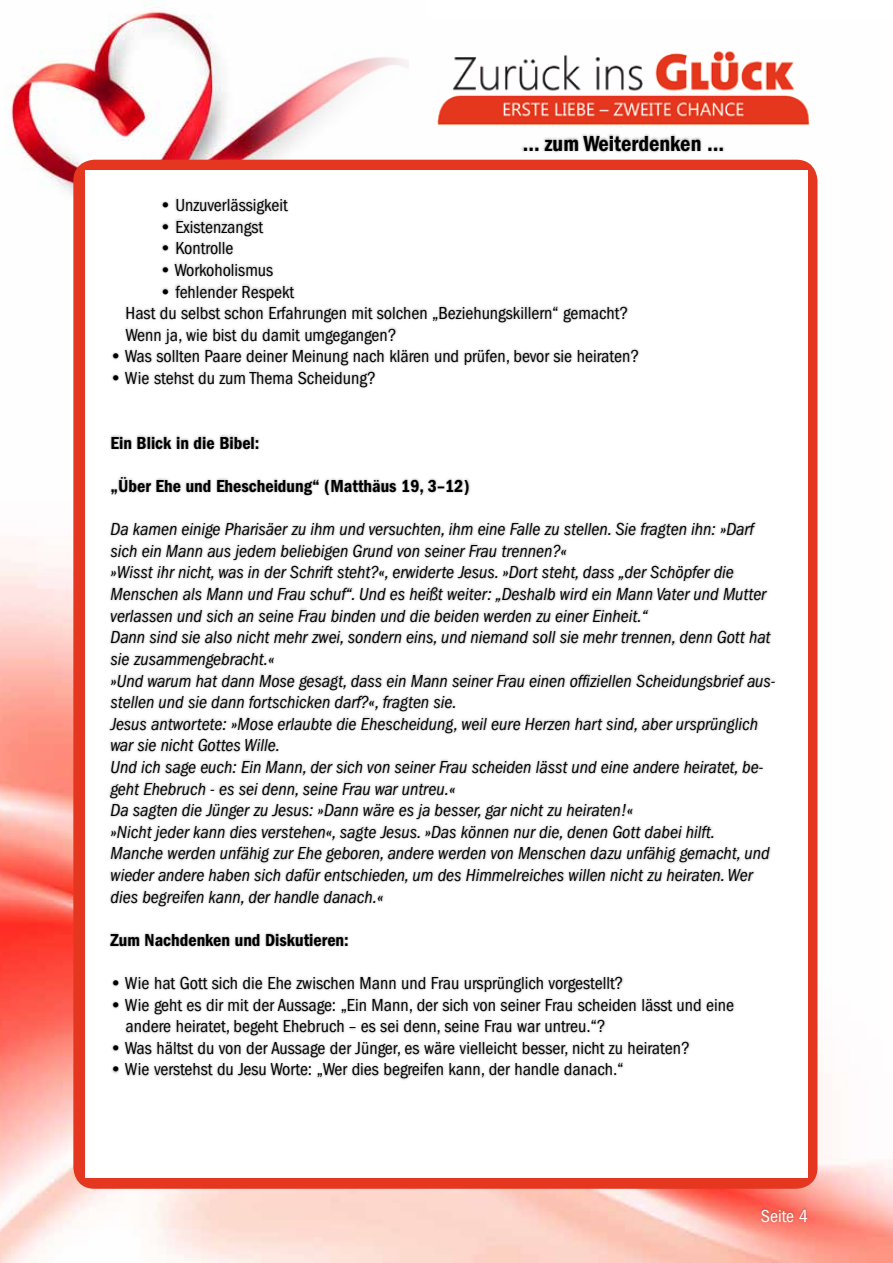
<style>
.page{position:relative;width:893px;height:1263px;background:#fff}
.page>*{position:absolute;margin:0;border:0;box-sizing:border-box;transform-origin:0 0}
.t1{font:600 condensed 22.5px "Franklin Gothic LT";color:#000}
.t2{font:italic condensed 18px/21.6px "Franklin Gothic LT";color:#000}
.t3{font:condensed 18px "Franklin Gothic LT";color:#000}
._03_Bold{font:600 condensed 18px "Franklin Gothic LT";color:#000}
.t4{font:condensed 18px "Franklin Gothic LT";color:#fff}
.s1{font-weight:600;font-stretch:normal}
</style>
<div class="page">
<img style="left:0;top:159px;width:893px;height:1104px">
<img style="left:0;top:0;width:434px;height:296px">
<div style="left:73px;top:160px;width:744px;height:1029px;background:#e5371f;border-radius:21px"></div>
<div style="left:85px;top:170px;width:723px;height:1008px;background:#fff"></div>
<img style="left:410px;top:44px;width:400px;height:105px">
<div style="left:521px;top:133px;width:204px;height:20px;background:#30302f;opacity:.37"></div>
<div style="left:108px;top:197px;width:669px;height:884px;background:#30302f;opacity:.37"></div>
<div style="left:759px;top:1207px;width:50px;height:16px;background:#30302f;opacity:.37"></div>
<p class="t1" style="left:523px;top:130px;width:203px">... zum Weiterdenken ...</p>
<p class="t3" style="left:160px;top:195px;width:129px"><span class="s1">•</span> Unzuverlässigkeit</p>
<p class="t3" style="left:160px;top:217px;width:104px"><span class="s1">•</span> Existenzangst</p>
<p class="t3" style="left:160px;top:238px;width:75px"><span class="s1">•</span> Kontrolle</p>
<p class="t3" style="left:160px;top:260px;width:115px"><span class="s1">•</span> Workoholismus</p>
<p class="t3" style="left:160px;top:282px;width:136px"><span class="s1">•</span> fehlender Respekt</p>
<p class="t3" style="left:126px;top:303px;width:504px">Hast du selbst schon Erfahrungen mit solchen „Beziehungskillern“ gemacht?</p>
<p class="t3" style="left:126px;top:325px;width:273px">Wenn ja, wie bist du damit umgegangen?</p>
<p class="t3" style="left:111px;top:346px;width:530px"><span class="s1">•</span> Was sollten Paare deiner Meinung nach klären und prüfen, bevor sie heiraten?</p>
<p class="t3" style="left:111px;top:368px;width:267px"><span class="s1">•</span> Wie stehst du zum Thema Scheidung?</p>
<p class="_03_Bold" style="left:111px;top:433px;width:150px">Ein Blick in die Bibel:</p>
<p class="_03_Bold" style="left:111px;top:476px;width:361px">„Über Ehe und Ehescheidung“ (Matthäus 19, 3–12)</p>
<p class="t2" style="left:111px;top:519px;width:645px">Da kamen einige Pharisäer zu ihm und versuchten, ihm eine Falle zu stellen. Sie fragten ihn: »Darf sich ein Mann aus jedem beliebigen Grund von seiner Frau trennen?«</p>
<p class="t2" style="left:111px;top:562px;width:657px">»Wisst ihr nicht, was in der Schrift steht?«, erwiderte Jesus. »Dort steht, dass „der Schöpfer die<br>Menschen als Mann und Frau schuf“. Und es heißt weiter: „Deshalb wird ein Mann Vater und Mutter verlassen und sich an seine Frau binden und die beiden werden zu einer Einheit.“</p>
<p class="t2" style="left:111px;top:627px;width:661px">Dann sind sie also nicht mehr zwei, sondern eins, und niemand soll sie mehr trennen, denn Gott hat sie zusammengebracht.«</p>
<p class="t2" style="left:111px;top:670px;width:666px">»Und warum hat dann Mose gesagt, dass ein Mann seiner Frau einen offiziellen Scheidungsbrief aus&shy;stellen und sie dann fortschicken darf?«, fragten sie.</p>
<p class="t2" style="left:111px;top:713px;width:649px">Jesus antwortete: »Mose erlaubte die Ehescheidung, weil eure Herzen hart sind, aber ursprünglich war sie nicht Gottes Wille.</p>
<p class="t2" style="left:111px;top:756px;width:654px">Und ich sage euch: Ein Mann, der sich von seiner Frau scheiden lässt und eine andere heiratet, be&shy;geht Ehebruch - es sei denn, seine Frau war untreu.«</p>
<p class="t2" style="left:111px;top:799px;width:524px">Da sagten die Jünger zu Jesus: »Dann wäre es ja besser, gar nicht zu heiraten!«</p>
<p class="t2" style="left:111px;top:821px;width:606px">»Nicht jeder kann dies verstehen«, sagte Jesus. »Das können nur die, denen Gott dabei hilft.</p>
<p class="t2" style="left:111px;top:843px;width:661px">Manche werden unfähig zur Ehe geboren, andere werden von Menschen dazu unfähig gemacht, und wieder andere haben sich dafür entschieden, um des Himmelreiches willen nicht zu heiraten. Wer dies begreifen kann, der handle danach.«</p>
<p class="_03_Bold" style="left:111px;top:929px;width:240px">Zum Nachdenken und Diskutieren:</p>
<p class="t3" style="left:111px;top:973px;width:514px"><span class="s1">•</span> Wie hat Gott sich die Ehe zwischen Mann und Frau ursprünglich vorgestellt?</p>
<p class="t3" style="left:111px;top:994px;width:625px"><span class="s1">•</span> Wie geht es dir mit der Aussage: „Ein Mann, der sich von seiner Frau scheiden lässt und eine</p>
<p class="t3" style="left:126px;top:1016px;width:482px">andere heiratet, begeht Ehebruch – es sei denn, seine Frau war untreu.“?</p>
<p class="t3" style="left:111px;top:1038px;width:581px"><span class="s1">•</span> Was hältst du von der Aussage der Jünger, es wäre vielleicht besser, nicht zu heiraten?</p>
<p class="t3" style="left:111px;top:1059px;width:514px"><span class="s1">•</span> Wie verstehst du Jesu Worte: „Wer dies begreifen kann, der handle danach.“</p>
<p class="t4" style="left:761px;top:1205px;width:49px">Seite 4</p>
</div>
